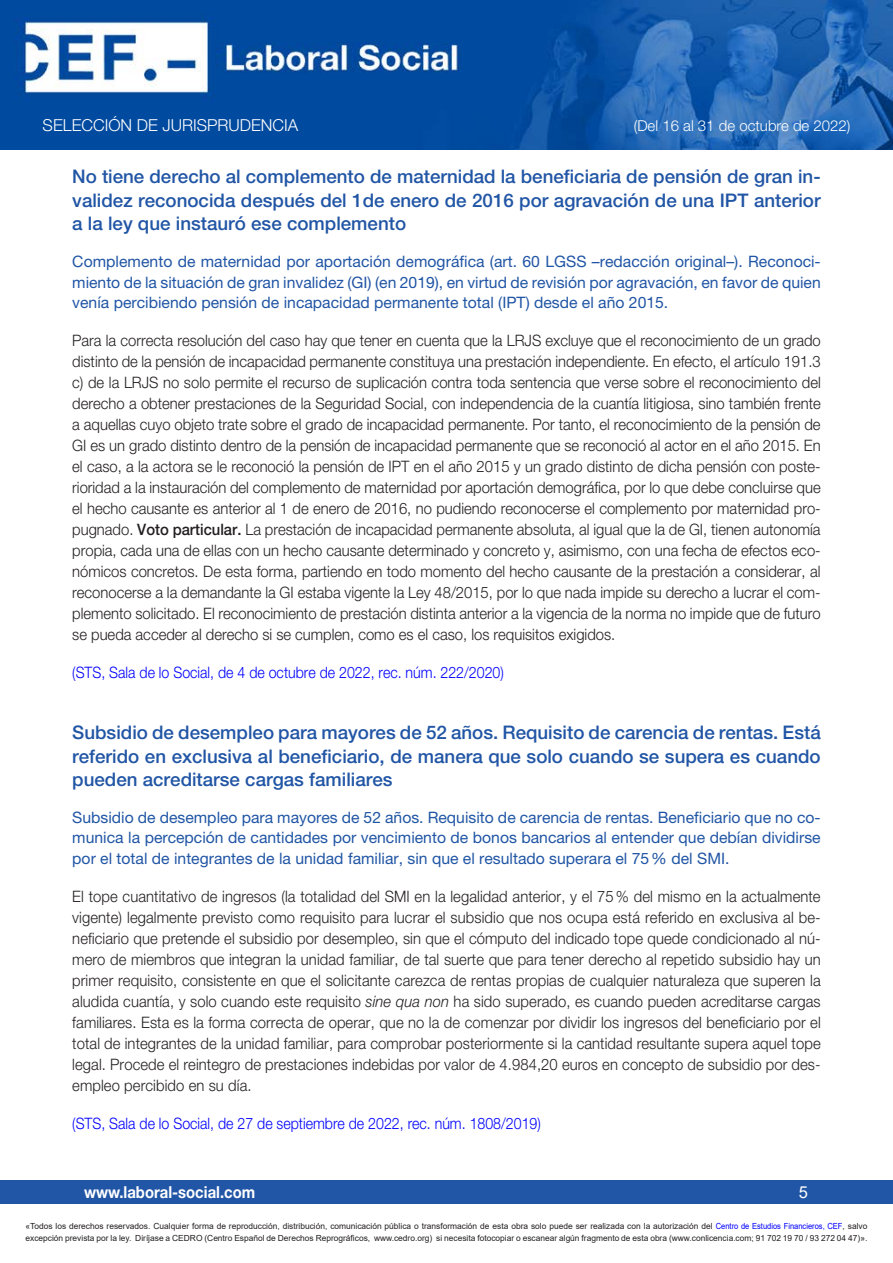
<style>
.page{position:relative;width:893px;height:1263px;background:#fff}
.page>*{position:absolute;margin:0;border:0;box-sizing:border-box;transform-origin:0 0}
.Cabecera_nuevo{font:500 18.75px/23.2px "Helvetica Neue LT Std";color:#2155a5;text-align:justify}
.t1{font:300 16.5px "Helvetica Neue LT Std";color:#fff}
.t2{font:700 16.5px "Helvetica Neue LT Std";color:#fff;scale:.9 1}
.t3{font:16.5px "Arial";color:#fff}
.Contenido_nuevo{font:300 15.75px/21px "Helvetica Neue LT Std";letter-spacing:.005em;color:#231f20;text-align:justify;scale:.94 1}
.Subcabecera{font:15.75px/20.2px "Helvetica Neue LT Std";color:#2155a5;text-align:justify}
.Contenido_nuevo-2{font:300 15.75px "Helvetica Neue LT Std";color:#00f;scale:.9 1}
.t4{font:300 15px "Helvetica Neue LT Std";color:#fff}
.t5{font:8.4px/12px "Arial";color:#231f20}
.s1{font-weight:500}
.s2{font-style:italic}
.s3{color:#00f}
</style>
<div class="page">
<div style="left:0;top:1180px;width:893px;height:23px;background:#2155a5"></div>
<img style="left:0;top:0;width:893px;height:149px">
<p class="t1" style="left:43px;top:115px;width:257px">SELECCIÓN DE JURISPRUDENCIA</p>
<p class="t4" style="left:634px;top:117px;width:218px">(Del 16 al 31 de octubre de 2022)</p>
<p class="Cabecera_nuevo" style="left:72px;top:165px;width:750px">No tiene derecho al complemento de maternidad la beneficiaria de pensión de gran in&shy;validez reconocida después del 1de enero de 2016 por agravación de una IPT anterior a la ley que instauró ese complemento</p>
<p class="Subcabecera" style="left:72px;top:251px;width:750px">Complemento de maternidad por aportación demográfica (art. 60 LGSS –redacción original–). Reconoci&shy;miento de la situación de gran invalidez (GI) (en 2019), en virtud de revisión por agravación, en favor de quien venía percibiendo pensión de incapacidad permanente total (IPT) desde el año 2015.</p>
<p class="Contenido_nuevo" style="left:72px;top:329px;width:798px">Para la correcta resolución del caso hay que tener en cuenta que la LRJS excluye que el reconocimiento de un grado distinto de la pensión de incapacidad permanente constituya una prestación independiente. En efecto, el artículo 191.3 c) de la LRJS no solo permite el recurso de suplicación contra toda sentencia que verse sobre el reconocimiento del derecho a obtener prestaciones de la Seguridad Social, con independencia de la cuantía litigiosa, sino también frente a aquellas cuyo objeto trate sobre el grado de incapacidad permanente. Por tanto, el reconocimiento de la pensión de GI es un grado distinto dentro de la pensión de incapacidad permanente que se reconoció al actor en el año 2015. En el caso, a la actora se le reconoció la pensión de IPT en el año 2015 y un grado distinto de dicha pensión con poste&shy;rioridad a la instauración del complemento de maternidad por aportación demográfica, por lo que debe concluirse que el hecho causante es anterior al 1 de enero de 2016, no pudiendo reconocerse el complemento por maternidad pro&shy;pugnado. <span class="s1">Voto particular.</span> La prestación de incapacidad permanente absoluta, al igual que la de GI, tienen autonomía propia, cada una de ellas con un hecho causante determinado y concreto y, asimismo, con una fecha de efectos eco&shy;nómicos concretos. De esta forma, partiendo en todo momento del hecho causante de la prestación a considerar, al reconocerse a la demandante la GI estaba vigente la Ley 48/2015, por lo que nada impide su derecho a lucrar el com&shy;plemento solicitado. El reconocimiento de prestación distinta anterior a la vigencia de la norma no impide que de futuro se pueda acceder al derecho si se cumplen, como es el caso, los requisitos exigidos.</p>
<p class="Contenido_nuevo-2" style="left:72px;top:663px;width:481px">(STS, Sala de lo Social, de 4 de octubre de 2022, rec. núm. 222/2020)</p>
<p class="Cabecera_nuevo" style="left:72px;top:721px;width:750px">Subsidio de desempleo para mayores de 52 años. Requisito de carencia de rentas. Está referido en exclusiva al beneficiario, de manera que solo cuando se supera es cuando pueden acreditarse cargas familiares</p>
<p class="Subcabecera" style="left:72px;top:807px;width:750px">Subsidio de desempleo para mayores de 52 años. Requisito de carencia de rentas. Beneficiario que no co&shy;munica la percepción de cantidades por vencimiento de bonos bancarios al entender que debían dividirse por el total de integrantes de la unidad familiar, sin que el resultado superara el 75% del SMI.</p>
<p class="Contenido_nuevo" style="left:72px;top:885px;width:798px">El tope cuantitativo de ingresos (la totalidad del SMI en la legalidad anterior, y el 75% del mismo en la actualmente vigente) legalmente previsto como requisito para lucrar el subsidio que nos ocupa está referido en exclusiva al be&shy;neficiario que pretende el subsidio por desempleo, sin que el cómputo del indicado tope quede condicionado al nú&shy;mero de miembros que integran la unidad familiar, de tal suerte que para tener derecho al repetido subsidio hay un primer requisito, consistente en que el solicitante carezca de rentas propias de cualquier naturaleza que superen la aludida cuantía, y solo cuando este requisito <span class="s2">sine qua non</span> ha sido superado, es cuando pueden acreditarse cargas familiares. Esta es la forma correcta de operar, que no la de comenzar por dividir los ingresos del beneficiario por el total de integrantes de la unidad familiar, para comprobar posteriormente si la cantidad resultante supera aquel tope legal. Procede el reintegro de prestaciones indebidas por valor de 4.984,20 euros en concepto de subsidio por des&shy;empleo percibido en su día.</p>
<p class="Contenido_nuevo-2" style="left:72px;top:1113px;width:522px">(STS, Sala de lo Social, de 27 de septiembre de 2022, rec. núm. 1808/2019)</p>
<p class="t2" style="left:84px;top:1182px;width:192px">www.laboral-social.com</p>
<p class="t3" style="left:799px;top:1180px;width:11px">5</p>
<p class="t5" style="left:26px;top:1220px;width:843px">«Todos los derechos reservados. Cualquier forma de reproducción, distribución, comunicación pública o transformación de esta obra solo puede ser realizada con la autorización del <span class="s3">Centro de Estudios Financieros, CEF</span>, salvo excepción prevista por la ley. Diríjase a CEDRO (Centro Español de Derechos Reprográficos, www.cedro.org) si necesita fotocopiar o escanear algún fragmento de esta obra (www.conlicencia.com; 91 702 19 70 / 93 272 04 47)».</p>
</div>
